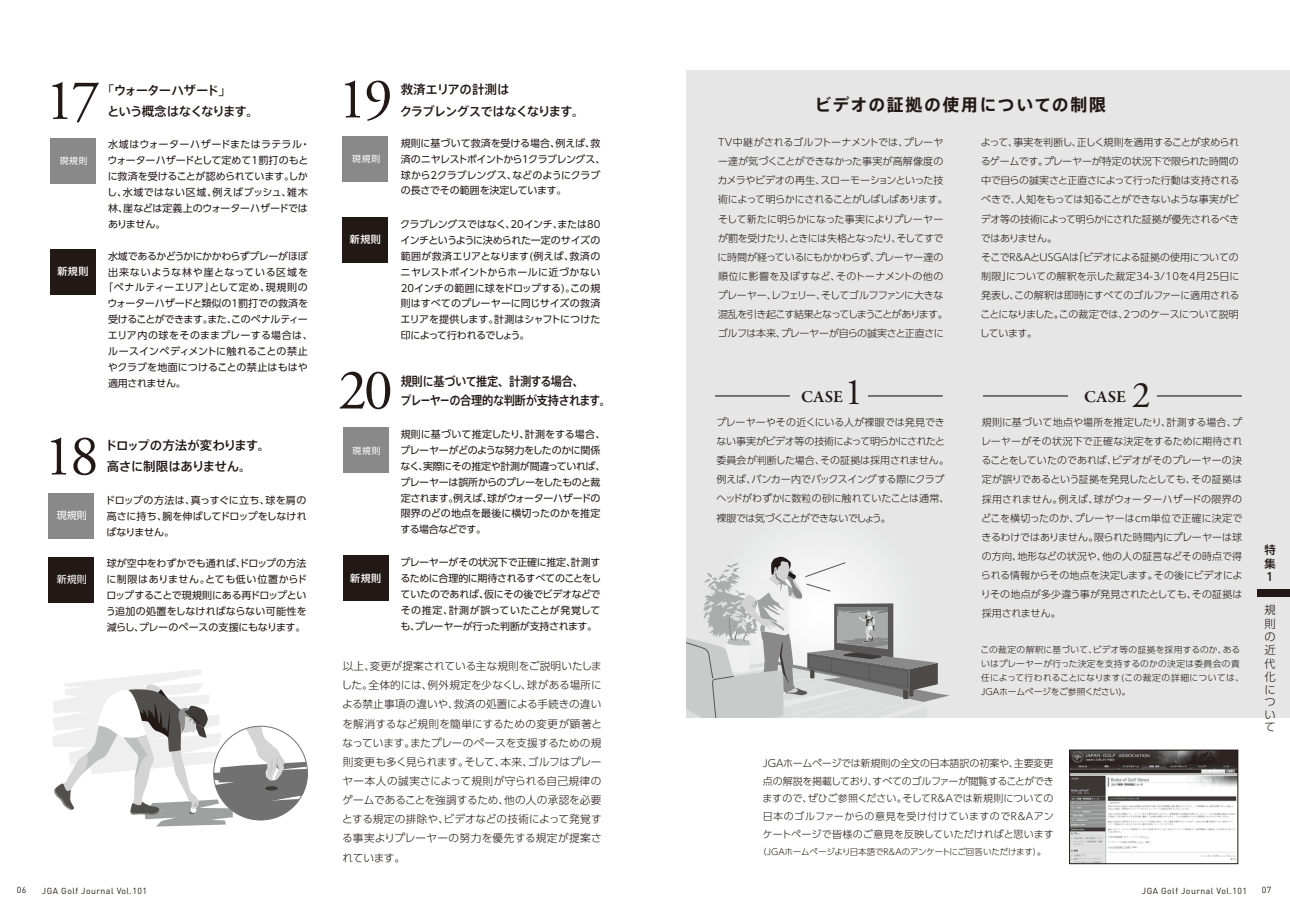
<style>
.page{position:relative;width:1290px;height:911px;background:#fff}
.page>*{position:absolute;margin:0;border:0;box-sizing:border-box;transform-origin:0 0}
.t1{font:57.5px "Adobe Garamond";letter-spacing:-.05em;color:#221815}
.t2{font:600 17px "Garamond Premr Pro";color:#221815}
.t3{font:700 16.88px "Axis Std";letter-spacing:.09em;color:#221815}
.t4{font:500 12.5px "Axis Std";letter-spacing:-.035em;color:#221815;scale:.9 1}
.t5{font:500 12.5px "Axis Std";letter-spacing:-.09em;color:#221815}
.t6{font:500 12.5px "Axis Std";letter-spacing:-.055em;color:#221815}
.t7{font:500 12.5px "Axis Std";letter-spacing:-.03em;color:#221815}
.t8{font:500 12.5px "Axis Std";letter-spacing:-.075em;color:#221815}
.t9{font:500 12.5px "Axis Std";letter-spacing:-.01em;color:#221815}
.t10{font:300 11.25px/13.2px "UD Shin Go Pro";color:#221815;text-align:justify}
.t11{font:500 11.25px/13.5px "UD Shin Go Pro";color:#221815;text-align:justify}
.t12{font:300 10.62px/19.1px "UD Shin Go Pro";letter-spacing:.015em;color:#221815;text-align:justify}
.t13{font:300 10px/19.1px "UD Shin Go Pro";letter-spacing:-.025em;color:#221815}
.t14{font:10px/16px "UD Shin Go Pro";letter-spacing:-.015em;color:#221815;text-align:justify}
.t15{font:10px "UD Shin Go Pro";letter-spacing:-.05em;color:#221815}
.t16{font:10px "UD Shin Go Pro";letter-spacing:-.045em;color:#221815}
.t17{font:10px "UD Shin Go Pro";letter-spacing:.055em;color:#221815}
.t18{font:10px "UD Shin Go Pro";letter-spacing:.03em;color:#221815}
.t19{font:10px "UD Shin Go Pro";letter-spacing:.005em;color:#221815}
.t20{font:10px "UD Shin Go Pro";letter-spacing:.01em;color:#221815}
.t21{font:10px "UD Shin Go Pro";letter-spacing:.07em;color:#221815}
.t22{font:500 10px "UD Shin Go Pro";letter-spacing:.05em;color:#fff}
.t23{font:10px "UD Shin Go Pro";letter-spacing:-.035em;color:#221815}
.t24{font:10px "UD Shin Go Pro";color:#fff}
.t25{font:300 8.75px/14.1px "UD Shin Go Pro";letter-spacing:.025em;color:#221815}
.t26{font:8.75px "DIN";letter-spacing:.05em;color:#221815}
.t27{font:8.75px "UD Shin Go Pro";letter-spacing:.1em;color:#fff}
.t28{font:300 8.5px "UD Shin Go Pro";letter-spacing:-.02em;color:#221815}
.s1{font-family:"Adobe Garamond Pro";font-weight:400;font-size:37.5px}
.s2{font-size:10px}
</style>
<div class="page">
<div style="left:687px;top:70px;width:603px;height:647px;background:#e6e6e6"></div>
<div style="left:716px;top:509px;width:205px;height:205px;background:#eaeaeb;border-radius:102px"></div>
<div style="left:49px;top:493px;width:45px;height:46px;background:#898989"></div>
<div style="left:49px;top:557px;width:45px;height:45px;background:#221815"></div>
<div style="left:1257px;top:590px;width:33px;height:7px;background:#221815"></div>
<svg style="left:687px;top:556px;width:263px;height:161px"></svg>
<img style="left:1071px;top:752px;width:165px;height:110px">
<div style="left:1069px;top:750px;width:169px;height:114px;border:1px solid #221815"></div>
<div style="left:50px;top:138px;width:45px;height:45px;background:#898989"></div>
<div style="left:50px;top:249px;width:45px;height:46px;background:#221815"></div>
<div style="left:342px;top:136px;width:46px;height:46px;background:#898989"></div>
<div style="left:342px;top:217px;width:46px;height:46px;background:#221815"></div>
<div style="left:343px;top:428px;width:45px;height:45px;background:#898989"></div>
<div style="left:343px;top:555px;width:45px;height:46px;background:#221815"></div>
<hr style="left:715px;top:396px;width:75px;height:1px;background:#040000">
<hr style="left:868px;top:396px;width:75px;height:1px;background:#040000">
<hr style="left:983px;top:396px;width:85px;height:1px;background:#040000">
<hr style="left:1157px;top:396px;width:85px;height:1px;background:#040000">
<svg style="left:52px;top:669px;width:255px;height:157px"></svg>
<hr style="left:265px;top:786px;width:13px;height:4px;background:#3e3a39;border-radius:50%">
<p class="t1" style="left:45px;top:70px;width:56px">17</p>
<p class="t27" style="left:60px;top:153px;width:29px">現規則</p>
<p class="t22" style="left:57px;top:263px;width:32px">新規則</p>
<p class="t8" style="left:102px;top:80px;width:131px">「ウォーターハザード」</p>
<p class="t5" style="left:107px;top:102px;width:153px">という概念はなくなります。</p>
<p class="t14" style="left:107px;top:136px;width:205px;text-align:left">水域はウォーターハザードまたはラテラル・ウォーターハザードとして定めて1罰打のもとに救済を受けることが認められています。しかし、水域ではない区域、例えばブッシュ、雑木林、崖などは定義上のウォーターハザードではありません。</p>
<p class="t16" style="left:108px;top:248px;width:201px">水域であるかどうかにかかわらずプレーがほぼ</p>
<p class="t21" style="left:108px;top:264px;width:201px">出来ないような林や崖となっている区域を</p>
<p class="t17" style="left:103px;top:279px;width:206px">「ペナルティーエリア」として定め、現規則の</p>
<p class="t14" style="left:108px;top:295px;width:202px">ウォーターハザードと類似の1罰打での救済を</p>
<p class="t15" style="left:108px;top:311px;width:201px">受けることができます。また、このペナルティー</p>
<p class="t18" style="left:108px;top:327px;width:206px">エリア内の球をそのままプレーする場合は、</p>
<p class="t19" style="left:108px;top:343px;width:201px">ルースインペディメントに触れることの禁止</p>
<p class="t20" style="left:108px;top:359px;width:201px">やクラブを地面につけることの禁止はもはや</p>
<p class="t23" style="left:108px;top:375px;width:79px">適用されません。</p>
<p class="t1" style="left:44px;top:425px;width:56px">18</p>
<p class="t24" style="left:57px;top:507px;width:31px">現規則</p>
<p class="t24" style="left:57px;top:571px;width:32px">新規則</p>
<p class="t6" style="left:105px;top:436px;width:167px">ドロップの方法が変わります。</p>
<p class="t7" style="left:107px;top:457px;width:146px">高さに制限はありません。</p>
<p class="t14" style="left:105px;top:491px;width:203px">ドロップの方法は、真っすぐに立ち、球を肩の高さに持ち、腕を伸ばしてドロップをしなければなりません。</p>
<p class="t14" style="left:106px;top:555px;width:203px">球が空中をわずかでも通れば、ドロップの方法に制限はありません。とても低い位置からドロップすることで現規則にある再ドロップという追加の処置をしなければならない可能性を減らし、プレーのペースの支援にもなります。</p>
<p class="t1" style="left:338px;top:68px;width:56px">19</p>
<p class="t9" style="left:401px;top:80px;width:110px">救済エリアの計測は</p>
<p class="t5" style="left:400px;top:101px;width:186px">クラブレングスではなくなります。</p>
<p class="t3" style="left:814px;top:91px;width:293px">ビデオの証拠の使用についての制限</p>
<p class="t14" style="left:401px;top:134px;width:206px;text-align:left">規則に基づいて救済を受ける場合、例えば、救済のニヤレストポイントから1クラブレングス、球から2クラブレングス、などのようにクラブの長さでその範囲を決定しています。</p>
<p class="t14" style="left:400px;top:216px;width:202px">クラブレングスではなく、20インチ、または80インチというように決められた一定のサイズの範囲が救済エリアとなります(例えば、救済のニヤレストポイントからホールに近づかない20インチの範囲に球をドロップする)。この規則はすべてのプレーヤーに同じサイズの救済エリアを提供します。計測はシャフトにつけた印によって行われるでしょう。</p>
<p class="t4" style="left:401px;top:372px;width:205px">規則に基づいて推定、計測する場合、</p>
<p class="t13" style="left:717px;top:132px;width:232px">TV中継がされるゴルフトーナメントでは、プレーヤー達が気づくことができなかった事実が高解像度のカメラやビデオの再生、スローモーションといった技術によって明らかにされることがしばしばあります。そして新たに明らかになった事実によりプレーヤーが罰を受けたり、ときには失格となったり、そしてすでに時間が経っているにもかかわらず、プレーヤー達の順位に影響を及ぼすなど、そのトーナメントの他のプレーヤー、レフェリー、そしてゴルフファンに大きな混乱を引き起こす結果となってしまうことがあります。ゴルフは本来、プレーヤーが自らの誠実さと正直さに</p>
<p class="t13" style="left:980px;top:132px;width:261px">よって、事実を判断し、正しく規則を適用することが求められるゲームです。プレーヤーが特定の状況下で限られた時間の中で自らの誠実さと正直さによって行った行動は支持されるべきで、人知をもっては知ることができないような事実がビデオ等の技術によって明らかにされた証拠が優先されるべきではありません。<br>そこでR&amp;AとUSGAは「ビデオによる証拠の使用についての制限」についての解釈を示した裁定34-3/10を4月25日に発表し、この解釈は即時にすべてのゴルファーに適用されることになりました。この裁定では、2つのケースについて説明しています。</p>
<p class="t27" style="left:352px;top:152px;width:29px">現規則</p>
<p class="t22" style="left:350px;top:231px;width:32px">新規則</p>
<p class="t1" style="left:338px;top:359px;width:56px">20</p>
<p class="t2" style="left:801px;top:386px;width:64px">CASE<span class="s1">1</span></p>
<p class="t2" style="left:1084px;top:386px;width:68px">CASE <span class="s1">2</span></p>
<p class="t4" style="left:400px;top:391px;width:236px">プレーヤーの合理的な判断が支持されます。</p>
<p class="t14" style="left:400px;top:425px;width:206px;text-align:left">規則に基づいて推定したり、計測をする場合、プレーヤーがどのような努力をしたのかに関係なく、実際にその推定や計測が間違っていれば、プレーヤーは誤所からのプレーをしたものと裁定されます。例えば、球がウォーターハザードの限界のどの地点を最後に横切ったのかを推定する場合などです。</p>
<p class="t14" style="left:400px;top:554px;width:202px">プレーヤーがその状況下で正確に推定、計測するために合理的に期待されるすべてのことをしていたのであれば、仮にその後でビデオなどでその推定、計測が誤っていたことが発覚しても、プレーヤーが行った判断が支持されます。</p>
<p class="t13" style="left:716px;top:412px;width:235px">プレーヤーやその近くにいる人が裸眼では発見できない事実がビデオ等の技術によって明らかにされたと委員会が判断した場合、その証拠は採用されません。例えば、バンカー内でバックスイングする際にクラブヘッドがわずかに数粒の砂に触れていたことは通常、裸眼では気づくことができないでしょう。</p>
<p class="t13" style="left:981px;top:412px;width:263px;text-align:justify">規則に基づいて地点や場所を推定したり、計測する場合、プレーヤーがその状況下で正確な決定をするために期待されることをしていたのであれば、ビデオがそのプレーヤーの決定が誤りであるという証拠を発見したとしても、その証拠は採用されません。例えば、球がウォーターハザードの限界のどこを横切ったのか、プレーヤーはcm単位で正確に決定できるわけではありません。限られた時間内にプレーヤーは球の方向、地形などの状況や、他の人の証言などその時点で得られる情報からその地点を決定します。その後にビデオによりその地点が多少違う事が発見されたとしても、その証拠は採用されません。</p>
<p class="t25" style="left:980px;top:642px;width:265px">この裁定の解釈に基づいて、ビデオ等の証拠を採用するのか、あるいはプレーヤーが行った決定を支持するのかの決定は委員会の責任によって行われることになります(この裁定の詳細については、<br>JGAホームページをご参照ください)。</p>
<p class="t27" style="left:353px;top:443px;width:29px">現規則</p>
<p class="t22" style="left:350px;top:570px;width:32px">新規則</p>
<p class="t12" style="left:341px;top:656px;width:262px">以上、変更が提案されている主な規則をご説明いたしました。全体的には、例外規定を少なくし、球がある場所による禁止事項の違いや、救済の処置による手続きの違いを解消するなど規則を簡単にするための変更が顕著となっています。またプレーのペースを支援するための規則変更も多く見られます。そして、本来、ゴルフはプレーヤー本人の誠実さによって規則が守られる自己規律のゲームであることを強調するため、他の人の承認を必要とする規定の排除や、ビデオなどの技術によって発覚する事実よりプレーヤーの努力を優先する規定が提案されています。</p>
<p class="t13" style="left:762px;top:753px;width:293px;line-height:17.8px;text-align:justify">JGAホームページでは新規則の全文の日本語訳の初案や、主要変更点の解説を掲載しており、すべてのゴルファーが閲覧することができますので、ぜひご参照ください。そしてR&amp;Aでは新規則についての日本のゴルファーからの意見を受け付けていますのでR&amp;Aアンケートページで皆様のご意見を反映していただければと思います</p>
<p class="t28" style="left:758px;top:845px;width:290px">（JGAホームページより日本語でR&amp;Aのアンケートにご回答いただけます）<span class="s2">。</span></p>
<p class="t11" style="left:1264px;top:542px;width:13px">特集1</p>
<p class="t10" style="left:1264px;top:603px;width:12px">規則の近代化に</p>
<p class="t10" style="left:1264px;top:695px;width:12px;line-height:12.4px">ついて</p>
<p class="t26" style="left:17px;top:884px;width:11px">06</p>
<p class="t26" style="left:42px;top:885px;width:107px">JGA Golf Journal Vol.101</p>
<p class="t26" style="left:1142px;top:885px;width:107px">JGA Golf Journal Vol.101</p>
<p class="t26" style="left:1262px;top:884px;width:11px">07</p>
</div>
